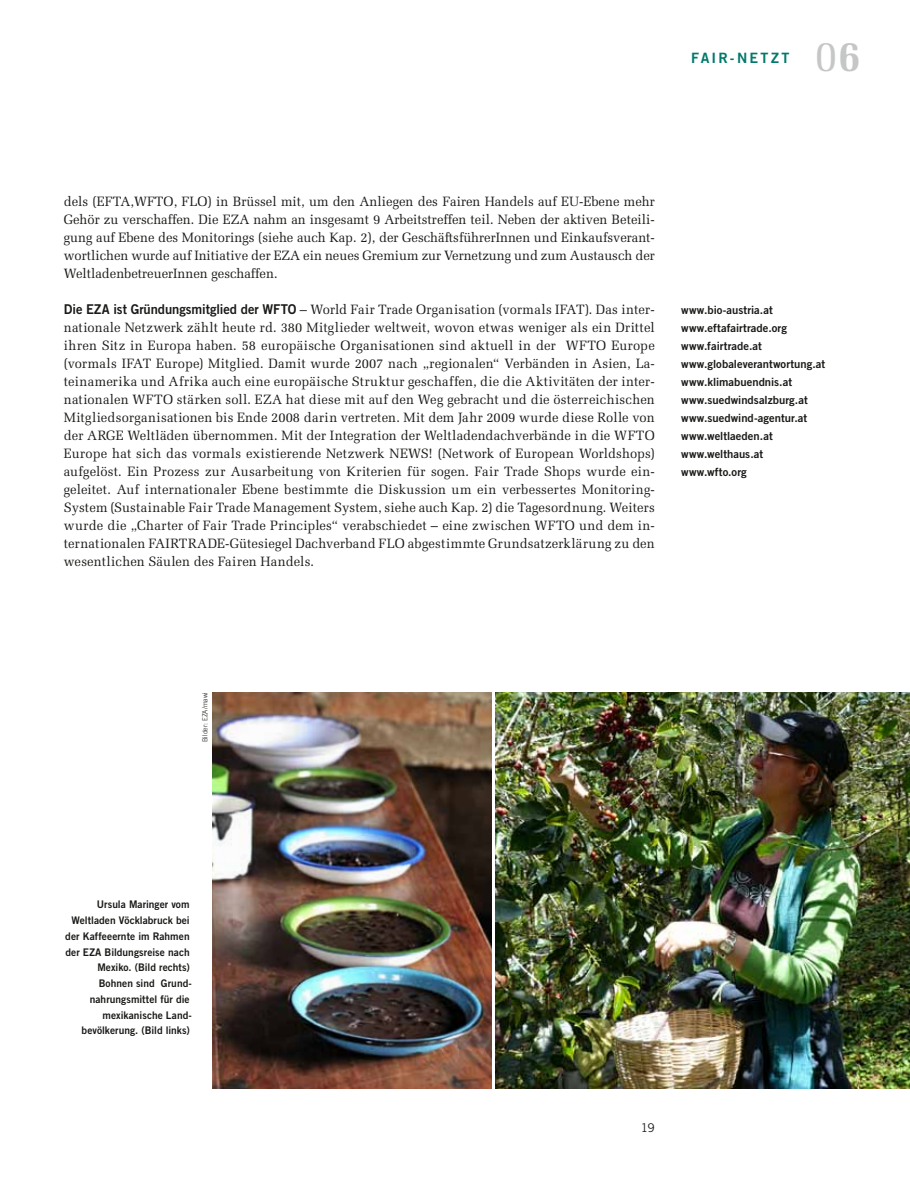
<style>
.page{position:relative;width:910px;height:1191px;background:#fff}
.page>*{position:absolute;margin:0;border:0;box-sizing:border-box;transform-origin:0 0}
.t1{font:43.95px "Melior LT";color:#c5c6c6;scale:.9 1}
.t2{font:14.25px "Trade Gothic LT Bold Two";letter-spacing:.155em;color:#00796b}
.t3{font:13.5px/18px "Melior LT";color:#1a1a18;text-align:justify;scale:.96 1}
.t4{font:12px "Trade Gothic LT";color:#1a1a18}
.t5{font:11.25px/18px "Trade Gothic LT Bold Two";letter-spacing:.005em;color:#1a1a18}
.t6{font:10.5px/15.8px "Trade Gothic LT Bold Two";letter-spacing:.005em;color:#1a1a18;text-align:right}
.t7{font:300 7.05px "Trade Gothic LT";color:#1a1a18}
.s1{font-weight:700}
.s2{font-family:"Trade Gothic LT Bold Two"}
</style>
<div class="page">
<img style="left:213px;top:692px;width:278px;height:396px">
<img style="left:496px;top:692px;width:414px;height:396px">
<p class="t2" style="left:691px;top:49px;width:100px">FAIR-NETZT</p>
<h1 class="t1" style="left:815px;top:30px;width:52px">0<span class="s1">6</span></h1>
<p class="t3" style="left:64px;top:193px;width:617px">dels (EFTA,WFTO, FLO) in Brüssel mit, um den Anliegen des Fairen Handels auf EU-Ebene mehr Gehör zu verschaffen. Die EZA nahm an insgesamt 9 Arbeitstreffen teil. Neben der aktiven Beteili&shy;gung auf Ebene des Monitorings (siehe auch Kap. 2), der GeschäftsführerInnen und Einkaufsverant&shy;wortlichen wurde auf Initiative der EZA ein neues Gremium zur Vernetzung und zum Austausch der WeltladenbetreuerInnen geschaffen.</p>
<p class="t3" style="left:64px;top:301px;width:617px"><span class="s2">Die EZA ist Gründungsmitglied der WFTO</span> – World Fair Trade Organisation (vormals IFAT). Das inter&shy;nationale Netzwerk zählt heute rd. 380 Mitglieder weltweit, wovon etwas weniger als ein Drittel ihren Sitz in Europa haben. 58 europäische Organisationen sind aktuell in der WFTO Europe (vormals IFAT Europe) Mitglied. Damit wurde 2007 nach „regionalen“ Verbänden in Asien, La&shy;teinamerika und Afrika auch eine europäische Struktur geschaffen, die die Aktivitäten der inter&shy;nationalen WFTO stärken soll. EZA hat diese mit auf den Weg gebracht und die österreichischen Mitgliedsorganisationen bis Ende 2008 darin vertreten. Mit dem Jahr 2009 wurde diese Rolle von der ARGE Weltläden übernommen. Mit der Integration der Weltladendachverbände in die WFTO Europe hat sich das vormals existierende Netzwerk NEWS! (Network of European Worldshops) aufgelöst. Ein Prozess zur Ausarbeitung von Kriterien für sogen. Fair Trade Shops wurde ein&shy;geleitet. Auf internationaler Ebene bestimmte die Diskussion um ein verbessertes Monitoring-System (Sustainable Fair Trade Management System, siehe auch Kap. 2) die Tagesordnung. Weiters wurde die „Charter of Fair Trade Principles“ verabschiedet – eine zwischen WFTO und dem in&shy;ternationalen FAIRTRADE-Gütesiegel Dachverband FLO abgestimmte Grundsatzerklärung zu den wesentlichen Säulen des Fairen Handels.</p>
<p class="t5" style="left:681px;top:301px;width:146px">www.bio-austria.at www.eftafairtrade.org www.fairtrade.at www.globaleverantwortung.at www.klimabuendnis.at www.suedwindsalzburg.at www.suedwind-agentur.at www.weltlaeden.at www.welthaus.at www.wfto.org</p>
<p class="t7" style="left:201px;top:742px;width:51px;rotate:-90deg">Bilder: EZA/mawi</p>
<p class="t6" style="left:65px;top:896px;width:128px">U rsula Maringer vom<br>Weltladen Vöcklabruck bei der Kaffeeernte im Rahmen der EZA Bildungsreise nach<br>Mexiko. (Bild rechts)<br>Bohnen sind Grund&shy;nahrungsmittel für die mexikanische Land&shy;bevölkerung. (Bild links)</p>
<p class="t4" style="left:641px;top:1120px;width:16px">19</p>
</div>
